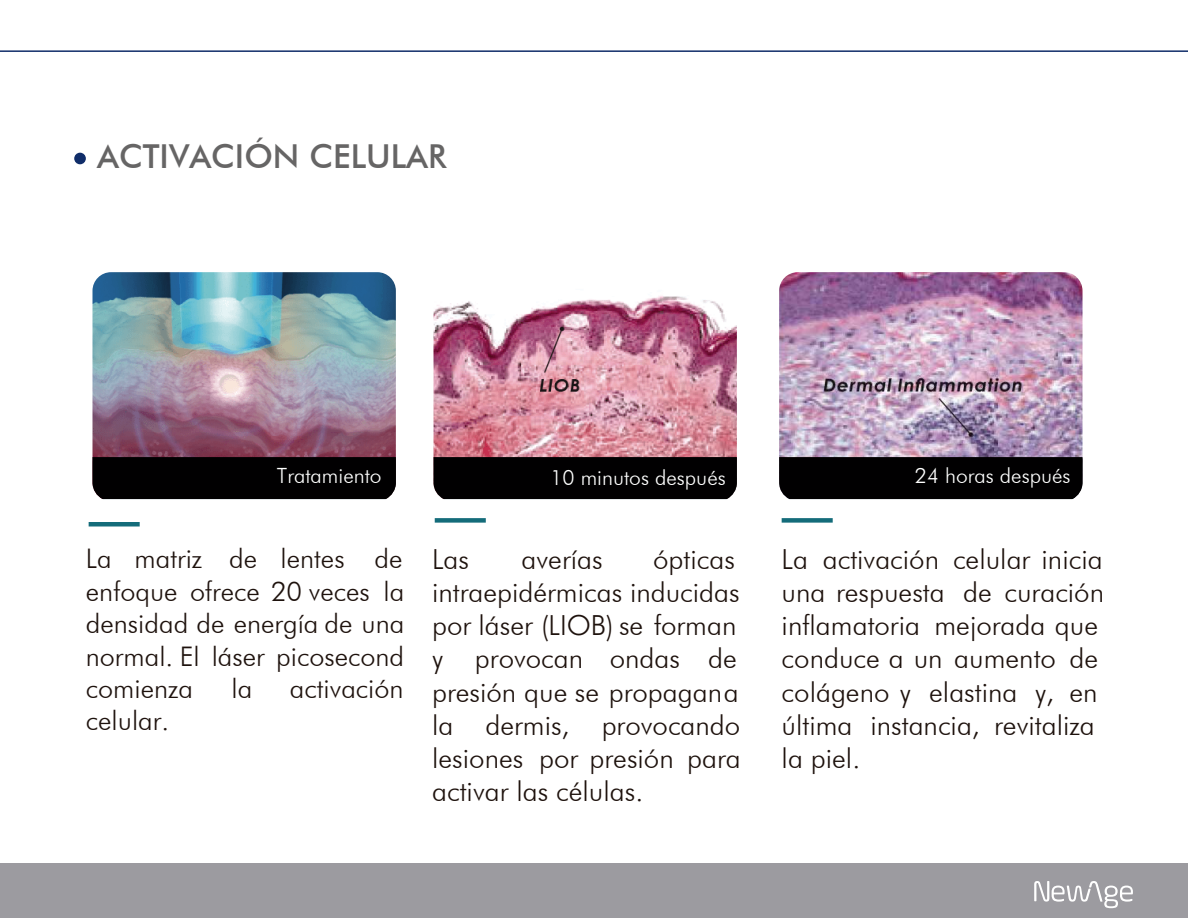
<style>
.page{position:relative;width:1188px;height:918px;background:#fff}
.page>*{position:absolute;margin:0;border:0;box-sizing:border-box;transform-origin:0 0}
.t1{font:500 33px "Futura BT";color:#666565}
.t2{font:300 27.6px/33.2px "Futura BT";color:#1e120d}
.t3{font:300 27px/32.4px "Futura BT";color:#1e120d;text-align:justify}
.t4{font:300 21px "Futura BT";color:#fff}
</style>
<div class="page">
<div style="left:0;top:864px;width:1188px;height:54px;background:#9c9ba0"></div>
<svg style="left:1034px;top:881px;width:99px;height:27px"></svg>
<hr style="left:0;top:50px;width:1188px;height:2px;background:#102d69">
<div style="left:74px;top:153px;width:12px;height:11px;background:#102d69;border-radius:50%"></div>
<img style="left:92px;top:272px;width:304px;height:185px">
<img style="left:434px;top:296px;width:303px;height:161px">
<img style="left:779px;top:272px;width:304px;height:185px">
<hr style="left:89px;top:522px;width:51px;height:4px;background:#146c7a">
<div style="left:435px;top:518px;width:51px;height:5px;background:#146c7a"></div>
<div style="left:92px;top:457px;width:304px;height:42px;background:#010001"></div>
<div style="left:433px;top:457px;width:304px;height:42px;background:#010001"></div>
<div style="left:779px;top:457px;width:304px;height:42px;background:#010001"></div>
<div style="left:782px;top:518px;width:51px;height:5px;background:#146c7a"></div>
<p class="t1" style="left:97px;top:137px;width:351px">ACTIVACIÓN CELULAR</p>
<p class="t4" style="left:277px;top:463px;width:106px">Tratamiento</p>
<p class="t4" style="left:550px;top:465px;width:177px">10 minutos después</p>
<p class="t4" style="left:915px;top:463px;width:157px">24 horas después</p>
<p class="t3" style="left:86px;top:542px;width:320px">La matriz de lentes de enfoque ofrece 20 veces la densidad de energía de una normal. El láser picosecond comienza</p>
<p class="t3" style="left:232px;top:672px;width:22px">la</p>
<p class="t3" style="left:290px;top:672px;width:115px">activación</p>
<p class="t3" style="left:86px;top:704px;width:85px">celular.</p>
<p class="t2" style="left:432px;top:542px;width:310px;text-indent:221px">ópticas intraepidérmicas inducidas por láser (LIOB) se forman y provocan ondas de presión que se propagana la dermis, provocando lesiones por presión para activar las células.</p>
<p class="t2" style="left:782px;top:542px;width:324px">La activación celular inicia una respuesta de curación inflamatoria mejorada que conduce a un aumento de colágeno y elastina y, en última instancia, revitaliza la piel.</p>
<p class="t2" style="left:432px;top:542px;width:38px">Las</p>
<p class="t2" style="left:522px;top:542px;width:83px">averías</p>
</div>
